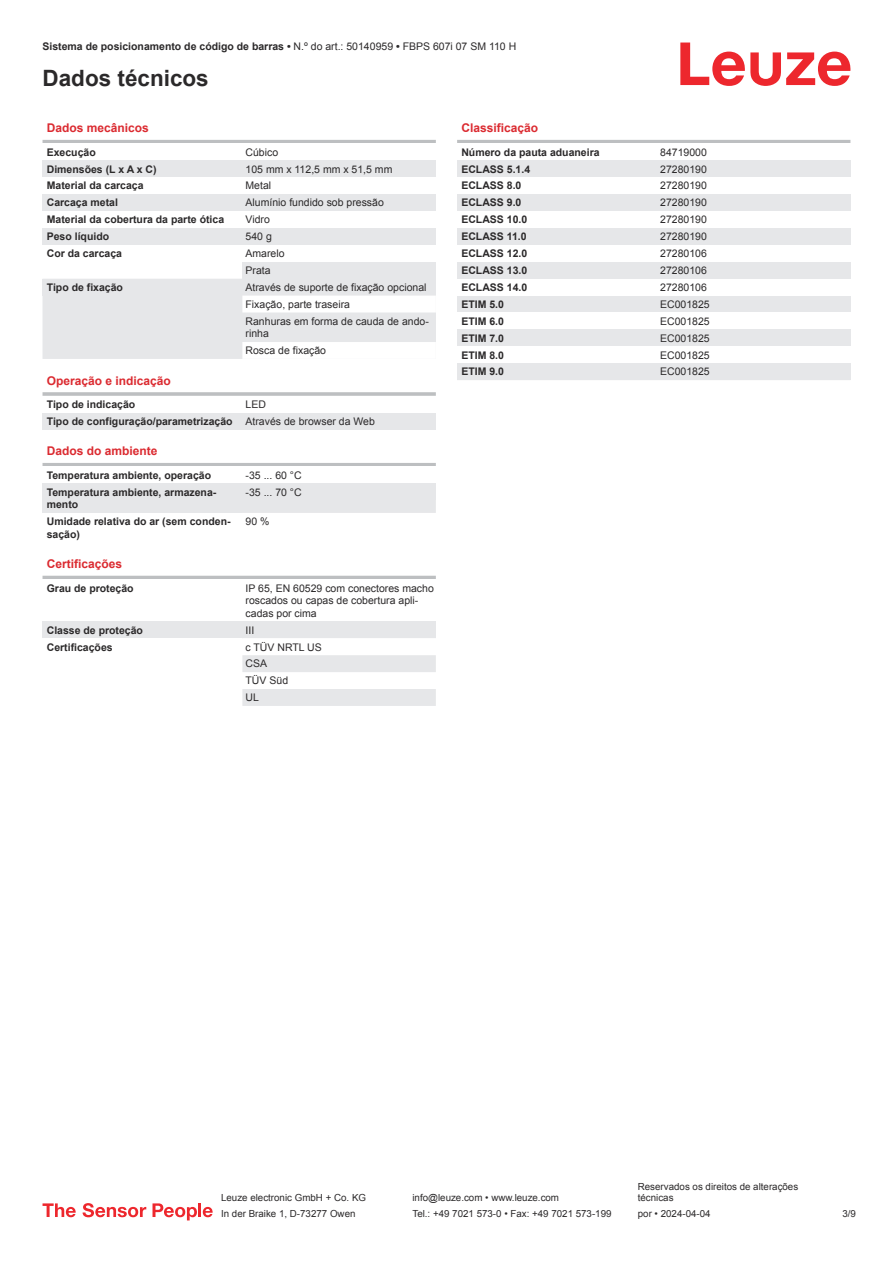
<style>
.page{position:relative;width:893px;height:1263px;background:#fff}
.page>*{position:absolute;margin:0;border:0;box-sizing:border-box;transform-origin:0 0}
.t1{font:700 22.5px "Arial";color:#2b292a}
.t2{font:700 12px "Arial";color:#db2a30}
.t3{font:700 10.5px/12.6px "Arial";color:#2b292a}
.t4{font:10.5px/17px "Arial";color:#2b292a}
.t5{font:9.75px/11.7px "Arial";color:#2b292a}
.s1{font-weight:400}
</style>
<div class="page">
<svg style="left:680px;top:43px;width:170px;height:43px"></svg>
<svg style="left:43px;top:296px;width:393px;height:217px;fill:#e6e7e9"></svg>
<hr style="left:43px;top:140px;width:393px;height:3px;background:#bdbfc1">
<div style="left:43px;top:160px;width:199px;height:17px;background:#e6e7e9"></div>
<div style="left:242px;top:160px;width:194px;height:17px;background:#e6e7e9"></div>
<div style="left:43px;top:194px;width:199px;height:17px;background:#e6e7e9"></div>
<div style="left:242px;top:194px;width:194px;height:17px;background:#e6e7e9"></div>
<div style="left:43px;top:228px;width:199px;height:17px;background:#e6e7e9"></div>
<div style="left:242px;top:228px;width:194px;height:17px;background:#e6e7e9"></div>
<div style="left:242px;top:262px;width:194px;height:17px;background:#e6e7e9"></div>
<div style="left:43px;top:279px;width:199px;height:17px;background:#e6e7e9"></div>
<svg style="left:242px;top:279px;width:194px;height:80px"></svg>
<div style="left:43px;top:376px;width:393px;height:18px;background:#fff"></div>
<hr style="left:43px;top:392px;width:393px;height:4px;background:#c7c9cb">
<div style="left:43px;top:396px;width:199px;height:17px;background:#fff"></div>
<div style="left:242px;top:396px;width:194px;height:17px;background:#fff"></div>
<div style="left:43px;top:413px;width:199px;height:17px;background:#e6e7e9"></div>
<div style="left:242px;top:413px;width:194px;height:17px;background:#e6e7e9"></div>
<div style="left:43px;top:447px;width:393px;height:18px;background:#fff"></div>
<hr style="left:43px;top:463px;width:393px;height:3px;background:#bdbfc1">
<div style="left:43px;top:466px;width:199px;height:17px;background:#fff"></div>
<div style="left:242px;top:466px;width:194px;height:17px;background:#fff"></div>
<div style="left:43px;top:483px;width:199px;height:30px;background:#e6e7e9"></div>
<div style="left:242px;top:483px;width:194px;height:17px;background:#e6e7e9"></div>
<hr style="left:43px;top:576px;width:393px;height:3px;background:#bdbfc1">
<div style="left:43px;top:621px;width:199px;height:17px;background:#e6e7e9"></div>
<div style="left:242px;top:621px;width:194px;height:17px;background:#e6e7e9"></div>
<svg style="left:242px;top:655px;width:194px;height:51px"></svg>
<hr style="left:457px;top:140px;width:393px;height:3px;background:#bdbfc1">
<div style="left:457px;top:160px;width:200px;height:17px;background:#e6e7e9"></div>
<div style="left:657px;top:160px;width:193px;height:17px;background:#e6e7e9"></div>
<div style="left:457px;top:194px;width:200px;height:17px;background:#e6e7e9"></div>
<div style="left:657px;top:194px;width:193px;height:17px;background:#e6e7e9"></div>
<div style="left:457px;top:228px;width:200px;height:17px;background:#e6e7e9"></div>
<div style="left:657px;top:228px;width:193px;height:17px;background:#e6e7e9"></div>
<div style="left:457px;top:262px;width:200px;height:17px;background:#e6e7e9"></div>
<div style="left:657px;top:262px;width:193px;height:17px;background:#e6e7e9"></div>
<div style="left:457px;top:296px;width:200px;height:16px;background:#e6e7e9"></div>
<div style="left:657px;top:296px;width:193px;height:16px;background:#e6e7e9"></div>
<div style="left:457px;top:329px;width:200px;height:17px;background:#e6e7e9"></div>
<div style="left:657px;top:329px;width:193px;height:17px;background:#e6e7e9"></div>
<div style="left:457px;top:363px;width:200px;height:17px;background:#e6e7e9"></div>
<div style="left:657px;top:363px;width:193px;height:17px;background:#e6e7e9"></div>
<svg style="left:43px;top:1203px;width:33px;height:14px"></svg>
<svg style="left:83px;top:1203px;width:63px;height:14px"></svg>
<svg style="left:153px;top:1203px;width:44px;height:17px"></svg>
<hr style="left:198px;top:1203px;width:3px;height:14px;background:#ed272d">
<svg style="left:203px;top:1207px;width:10px;height:10px"></svg>
<p class="t3" style="left:43px;top:41px;width:475px">Sistema de posicionamento de código de barras • <span class="s1">N.º do art.: 50140959</span> • <span class="s1">FBPS 607i 07 SM 110 H</span></p>
<h1 class="t1" style="left:43px;top:70px;width:168px">Dados técnicos</h1>
<p class="t2" style="left:47px;top:123px;width:104px">Dados mecânicos</p>
<p class="t3" style="left:47px;top:147px;width:51px">Execução</p>
<p class="t4" style="left:246px;top:144px;width:34px">Cúbico</p>
<p class="t3" style="left:47px;top:164px;width:111px">Dimensões (L x A x C)</p>
<p class="t4" style="left:246px;top:161px;width:148px">105 mm x 112,5 mm x 51,5 mm</p>
<p class="t3" style="left:47px;top:180px;width:98px">Material da carcaça</p>
<p class="t4" style="left:246px;top:178px;width:27px">Metal</p>
<p class="t3" style="left:47px;top:197px;width:73px">Carcaça metal</p>
<p class="t4" style="left:246px;top:195px;width:140px">Alumínio fundido sob pressão</p>
<p class="t3" style="left:47px;top:214px;width:179px">Material da cobertura da parte ótica</p>
<p class="t4" style="left:246px;top:212px;width:26px">Vidro</p>
<p class="t3" style="left:47px;top:231px;width:64px">Peso líquido</p>
<p class="t4" style="left:246px;top:229px;width:28px">540 g</p>
<p class="t3" style="left:47px;top:248px;width:77px">Cor da carcaça</p>
<p class="t4" style="left:246px;top:246px;width:41px">Amarelo<br>Prata</p>
<p class="t3" style="left:47px;top:282px;width:78px">Tipo de fixação</p>
<p class="t4" style="left:246px;top:280px;width:185px">Através de suporte de fixação opcional<br>Fixação, parte traseira<br>Ranhuras em forma de cauda de ando-</p>
<p class="t4" style="left:246px;top:326px;width:82px">rinha<br>Rosca de fixação</p>
<p class="t2" style="left:47px;top:376px;width:126px">Operação e indicação</p>
<p class="t3" style="left:47px;top:399px;width:90px">Tipo de indicação</p>
<p class="t2" style="left:461px;top:123px;width:78px">Classificação</p>
<p class="t3" style="left:461px;top:147px;width:140px">Número da pauta aduaneira</p>
<p class="t4" style="left:660px;top:144px;width:48px">84719000</p>
<p class="t3" style="left:461px;top:164px;width:70px">ECLASS 5.1.4</p>
<p class="t4" style="left:660px;top:161px;width:48px">27280190</p>
<p class="t3" style="left:461px;top:180px;width:62px">ECLASS 8.0</p>
<p class="t4" style="left:660px;top:178px;width:48px">27280190</p>
<p class="t3" style="left:461px;top:197px;width:62px">ECLASS 9.0</p>
<p class="t4" style="left:660px;top:195px;width:48px">27280190</p>
<p class="t3" style="left:461px;top:214px;width:67px">ECLASS 10.0</p>
<p class="t4" style="left:660px;top:212px;width:48px">27280190</p>
<p class="t3" style="left:461px;top:231px;width:67px">ECLASS 11.0</p>
<p class="t4" style="left:660px;top:229px;width:48px">27280190</p>
<p class="t3" style="left:461px;top:248px;width:67px">ECLASS 12.0</p>
<p class="t4" style="left:660px;top:246px;width:48px">27280106</p>
<p class="t3" style="left:461px;top:265px;width:67px">ECLASS 13.0</p>
<p class="t4" style="left:660px;top:263px;width:48px">27280106</p>
<p class="t3" style="left:461px;top:282px;width:67px">ECLASS 14.0</p>
<p class="t4" style="left:660px;top:280px;width:48px">27280106</p>
<p class="t3" style="left:461px;top:299px;width:44px">ETIM 5.0</p>
<p class="t4" style="left:660px;top:297px;width:51px">EC001825</p>
<p class="t3" style="left:461px;top:316px;width:44px">ETIM 6.0</p>
<p class="t4" style="left:660px;top:313px;width:51px">EC001825</p>
<p class="t3" style="left:461px;top:333px;width:44px">ETIM 7.0</p>
<p class="t4" style="left:660px;top:330px;width:51px">EC001825</p>
<p class="t3" style="left:461px;top:349px;width:44px">ETIM 8.0</p>
<p class="t4" style="left:660px;top:347px;width:51px">EC001825</p>
<p class="t3" style="left:461px;top:366px;width:44px">ETIM 9.0</p>
<p class="t4" style="left:660px;top:364px;width:51px">EC001825</p>
<p class="t3" style="left:47px;top:397px;width:330px;line-height:17px;text-indent:199px"><span class="s1">LED<br></span>Tipo de configuração/parametrização <span class="s1">Através de browser da Web</span></p>
<p class="t2" style="left:47px;top:446px;width:112px">Dados do ambiente</p>
<p class="t3" style="left:47px;top:470px;width:166px">Temperatura ambiente, operação</p>
<p class="t4" style="left:246px;top:467px;width:58px">-35 ... 60 °C</p>
<p class="t3" style="left:47px;top:487px;width:171px">Temperatura ambiente, armazena&shy;mento</p>
<p class="t4" style="left:246px;top:484px;width:58px">-35 ... 70 °C</p>
<p class="t3" style="left:47px;top:516px;width:185px">Umidade relativa do ar (sem conden&shy;sação)</p>
<p class="t4" style="left:246px;top:514px;width:25px">90 %</p>
<p class="t2" style="left:47px;top:559px;width:77px">Certificações</p>
<p class="t3" style="left:47px;top:582px;width:88px">Grau de proteção</p>
<p class="t4" style="left:246px;top:582px;width:190px;line-height:12.6px">IP 65, EN 60529 com conectores macho roscados ou capas de cobertura apli&shy;cadas por cima</p>
<p class="t3" style="left:47px;top:625px;width:98px">Classe de proteção</p>
<p class="t4" style="left:246px;top:622px;width:10px">III</p>
<p class="t3" style="left:47px;top:641px;width:67px">Certificações</p>
<p class="t4" style="left:246px;top:639px;width:78px">c TÜV NRTL US<br>CSA<br>TÜV Süd<br>UL</p>
<p class="t5" style="left:221px;top:1193px;width:146px">Leuze electronic GmbH + Co. KG</p>
<p class="t5" style="left:412px;top:1193px;width:148px">info@leuze.com • www.leuze.com</p>
<p class="t5" style="left:638px;top:1181px;width:162px">Reservados os direitos de alterações técnicas</p>
<p class="t5" style="left:221px;top:1209px;width:136px">In der Braike 1, D-73277 Owen</p>
<p class="t5" style="left:412px;top:1209px;width:201px">Tel.: +49 7021 573-0 • Fax: +49 7021 573-199</p>
<p class="t5" style="left:638px;top:1209px;width:74px">por • 2024-04-04</p>
<p class="t5" style="left:842px;top:1209px;width:15px">3 /9</p>
</div>
